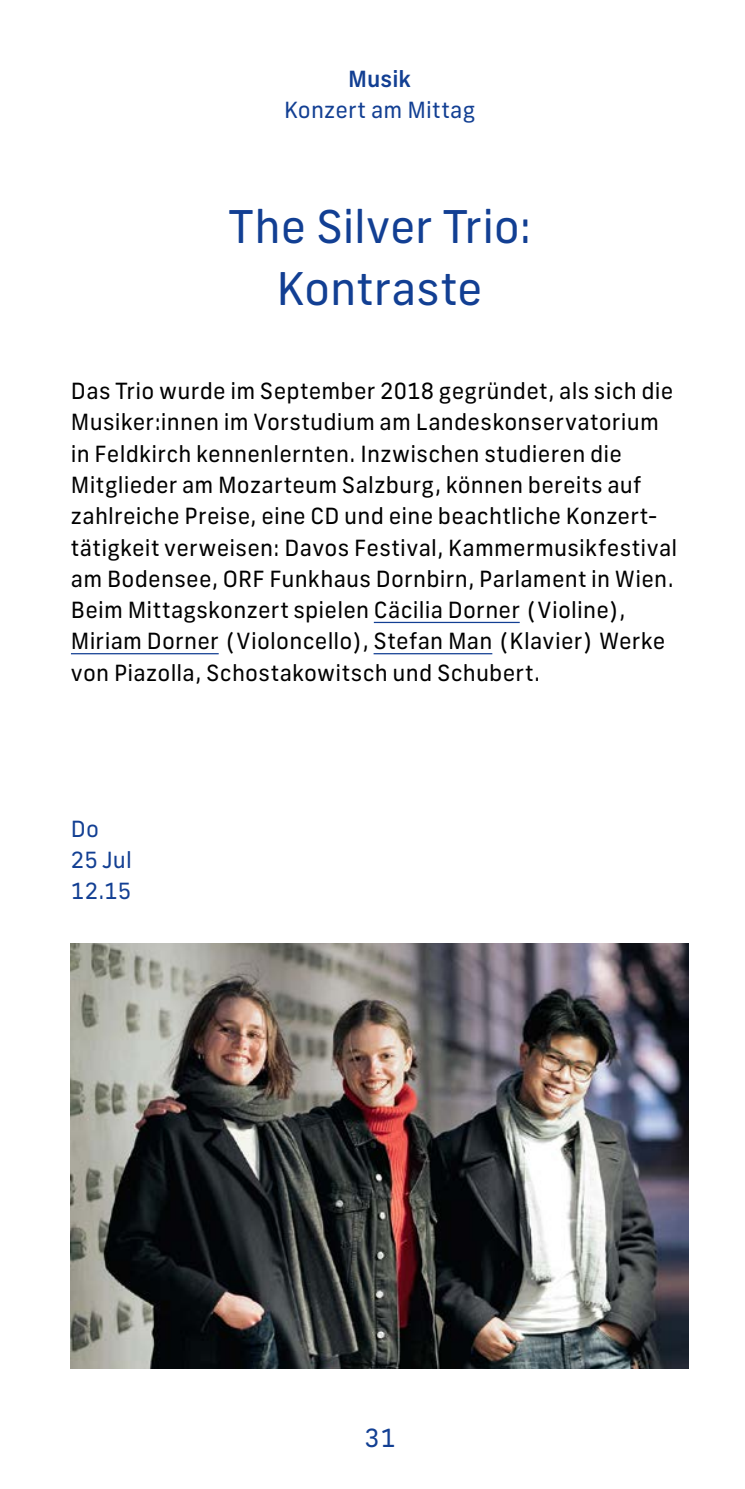
<style>
.page{position:relative;width:745px;height:1489px;background:#fff}
.page>*{position:absolute;margin:0;border:0;box-sizing:border-box;transform-origin:0 0}
.t1{font:45px/62.5px "New Frank";color:#123f93;text-align:center}
.t2{font:25px "New Frank";color:#123f93}
.t3{font:22.25px/31.2px "New Frank";letter-spacing:.01em;color:#000}
.t4{font:22.25px/31.2px "New Frank";letter-spacing:.005em;color:#123f93}
.t5{font:500 22.25px "New Frank";color:#123f93}
</style>
<div class="page">
<hr style="left:373px;top:621px;width:146px;height:2px;background:#123f93">
<hr style="left:71px;top:653px;width:147px;height:1px;background:#123f93">
<hr style="left:373px;top:653px;width:119px;height:1px;background:#123f93">
<img style="left:71px;top:943px;width:616px;height:425px">
<p class="t5" style="left:348px;top:64px;width:64px">Musik</p>
<p class="t4" style="left:284px;top:94px;width:192px">Konzert am Mittag</p>
<h1 class="t1" style="left:228px;top:195px;width:304px">The Silver Trio:<br>Kontraste</h1>
<p class="t3" style="left:71px;top:375px;width:607px">Das Trio wurde im September 2018 gegründet, als sich die Musiker:innen im Vorstudium am Landeskonservatorium in Feldkirch kennenlernten. Inzwischen studieren die Mitglieder am Mozarteum Salzburg, können bereits auf zahlreiche Preise, eine CD und eine beachtliche Konzert&shy;tätigkeit verweisen: Davos Festival, Kammermusikfestival am Bodensee, ORF Funkhaus Dornbirn, Parlament in Wien.<br>Beim Mittagskonzert spielen Cäcilia Dorner (Violine), Miriam Dorner (Violoncello), Stefan Man (Klavier) Werke von Piazolla, Schostakowitsch und Schubert.</p>
<p class="t4" style="left:71px;top:813px;width:62px">Do<br>25 Jul<br>12.15</p>
<p class="t2" style="left:364px;top:1421px;width:33px">31</p>
</div>
